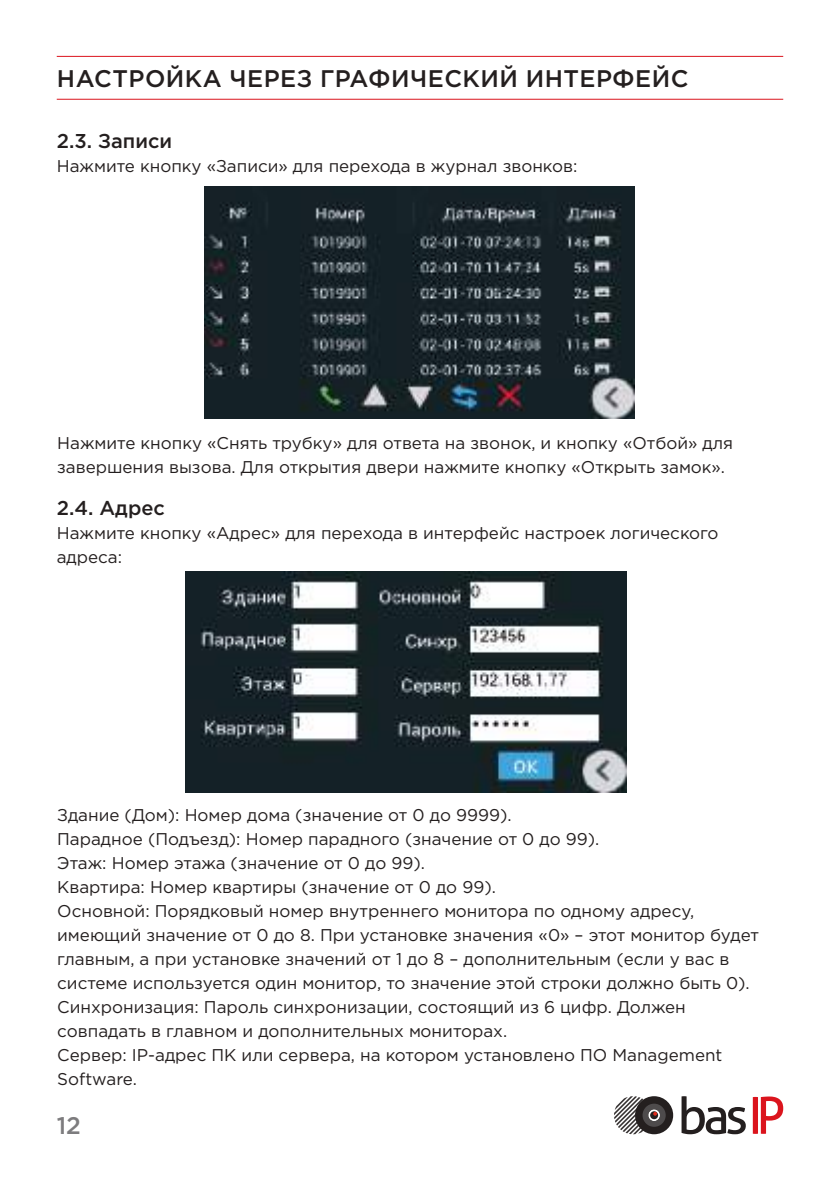
<style>
.page{position:relative;width:840px;height:1191px;background:#fff}
.page>*{position:absolute;margin:0;border:0;box-sizing:border-box;transform-origin:0 0}
.t1{font:500 24px "Gotham Pro";letter-spacing:.02em;color:#241f1f}
.t2{font:500 24px "Gotham Pro";color:#7d7c7e}
.t3{font:500 20px "Gotham Pro";color:#241f1f}
.t4{font:17px/24px "Gotham Pro";color:#241f1f}
</style>
<div class="page">
<hr style="left:57px;top:99px;width:725px;height:1px;background:#db141d">
<hr style="left:57px;top:56px;width:725px;height:1px;background:#db141d">
<img style="left:204px;top:186px;width:430px;height:232px">
<img style="left:185px;top:571px;width:441px;height:222px">
<svg style="left:681px;top:1096px;width:64px;height:38px"></svg>
<svg style="left:752px;top:1096px;width:30px;height:37px"></svg>
<svg style="left:614px;top:1096px;width:58px;height:38px"></svg>
<h1 class="t1" style="left:57px;top:65px;width:632px">НАСТРОЙКА ЧЕРЕЗ ГРАФИЧЕСКИЙ ИНТЕРФЕЙС</h1>
<p class="t3" style="left:57px;top:130px;width:117px">2.3. Записи</p>
<p class="t4" style="left:57px;top:154px;width:522px">Нажмите кнопку «Записи» для перехода в журнал звонков:</p>
<p class="t4" style="left:57px;top:430px;width:677px">Нажмите кнопку «Снять трубку» для ответа на звонок, и кнопку «Отбой» для завершения вызова. Для открытия двери нажмите кнопку «Открыть замок».</p>
<p class="t3" style="left:57px;top:497px;width:110px">2.4. Адрес</p>
<p class="t4" style="left:57px;top:521px;width:663px">Нажмите кнопку «Адрес» для перехода в интерфейс настроек логического адреса:</p>
<p class="t4" style="left:57px;top:803px;width:702px">Здание (Дом): Номер дома (значение от 0 до 9999).<br>Парадное (Подъезд): Номер парадного (значение от 0 до 99).<br>Этаж: Номер этажа (значение от 0 до 99).<br>Квартира: Номер квартиры (значение от 0 до 99).<br>Основной: Порядковый номер внутреннего монитора по одному адресу, имеющий значение от 0 до 8. При установке значения «0» – этот монитор будет главным, а при установке значений от 1 до 8 – дополнительным (если у вас в системе используется один монитор, то значение этой строки должно быть 0).<br>Синхронизация: Пароль синхронизации, состоящий из 6 цифр. Должен совпадать в главном и дополнительных мониторах.<br>Сервер: IP-адрес ПК или сервера, на котором установлено ПО Management Software.</p>
<h1 class="t2" style="left:57px;top:1112px;width:26px">12</h1>
</div>
